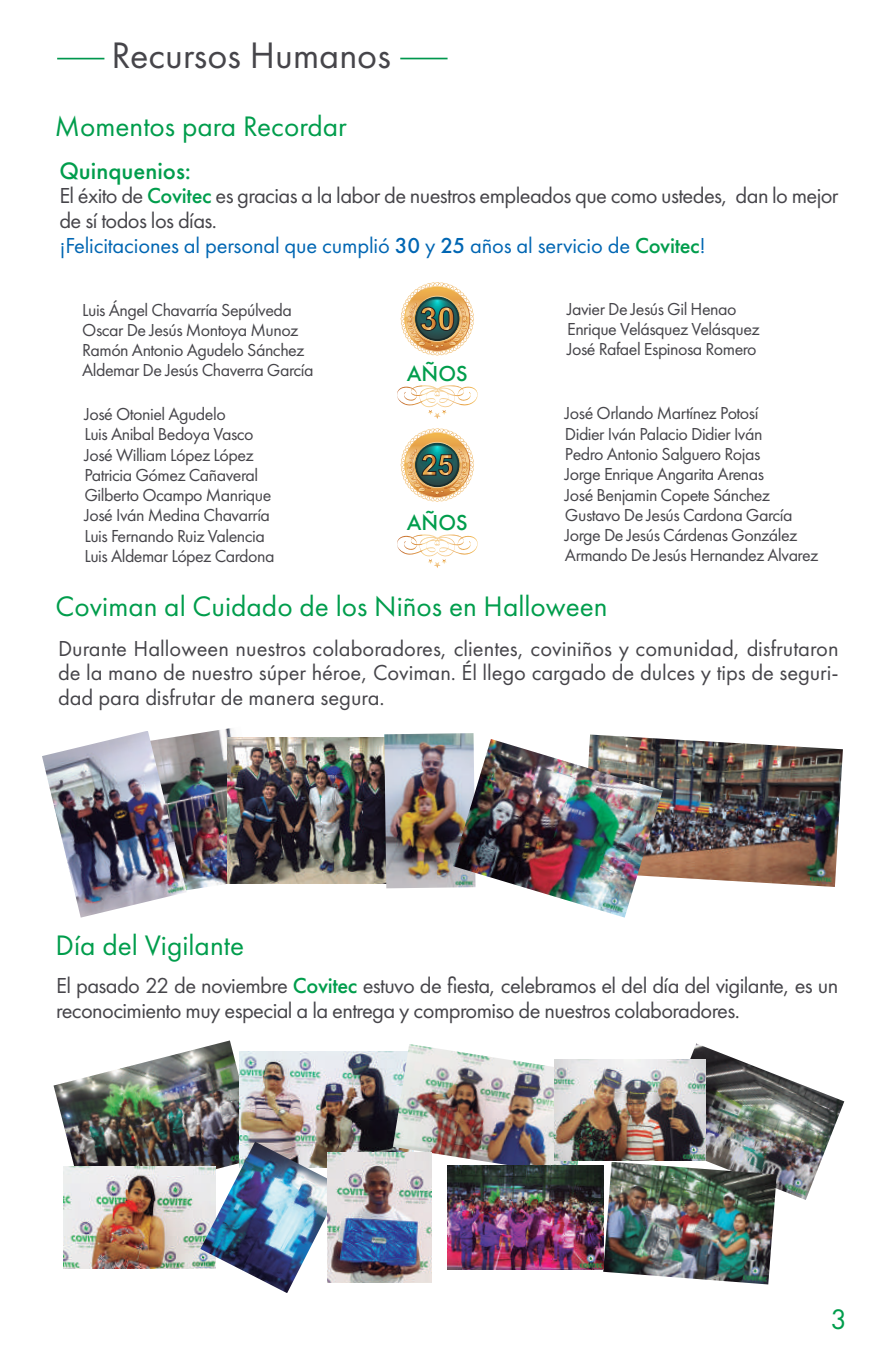
<style>
.page{position:relative;width:893px;height:1372px;background:#fff}
.page>*{position:absolute;margin:0;border:0;box-sizing:border-box;transform-origin:0 0}
.t1{font:38.25px "Futura PT";color:#46454a}
.t2{font:29.25px "Futura PT";color:#009d4c}
.t3{font:500 24.75px "Futura PT";color:#009d4c}
.t4{font:22.5px/24.8px "Futura PT";letter-spacing:-.03em;color:#46454a}
.t5{font:500 22.5px "Futura PT";color:#009d4c}
.t6{font:18px/20.2px "Futura PT";letter-spacing:-.03em;color:#46454a}
.s1{font-weight:500;color:#009d4c}
.s2{color:#0166b3}
.s3{font-weight:500;color:#0166b3}
</style>
<div class="page">
<hr style="left:400px;top:58px;width:48px;height:1px;background:#00974d">
<hr style="left:57px;top:58px;width:47px;height:1px;background:#00974d">
<img style="left:187px;top:728px;width:77px;height:162px">
<img style="left:227px;top:737px;width:157px;height:146px">
<img style="left:589px;top:734px;width:254px;height:153px">
<img style="left:384px;top:733px;width:90px;height:155px">
<img style="left:42px;top:731px;width:145px;height:186px">
<img style="left:453px;top:739px;width:210px;height:178px">
<img style="left:54px;top:1040px;width:185px;height:162px">
<img style="left:239px;top:1051px;width:154px;height:100px">
<img style="left:658px;top:1043px;width:186px;height:156px">
<img style="left:393px;top:1044px;width:199px;height:131px">
<img style="left:64px;top:1166px;width:136px;height:101px">
<img style="left:554px;top:1059px;width:152px;height:101px">
<img style="left:200px;top:1141px;width:142px;height:151px">
<img style="left:603px;top:1161px;width:174px;height:123px">
<img style="left:328px;top:1151px;width:103px;height:131px">
<img style="left:447px;top:1165px;width:156px;height:104px">
<svg style="left:401px;top:282px;width:73px;height:73px"></svg>
<svg style="left:397px;top:385px;width:81px;height:34px"></svg>
<svg style="left:397px;top:534px;width:81px;height:34px"></svg>
<svg style="left:401px;top:428px;width:73px;height:73px"></svg>
<h1 class="t1" style="left:112px;top:32px;width:281px">Recursos Humanos</h1>
<h2 class="t2" style="left:55px;top:109px;width:293px">Momentos para Recordar</h2>
<h3 class="t3" style="left:59px;top:155px;width:133px">Quinquenios:</h3>
<p class="t4" style="left:59px;top:183px;width:781px">El éxito de <span class="s1">Covitec</span> es gracias a la labor de nuestros empleados que como ustedes, dan lo mejor de sí todos los días.<br><span class="s2">¡Felicitaciones al personal que cumplió</span> <span class="s3">30</span> <span class="s2">y</span> <span class="s3">25</span> <span class="s2">años al servicio de</span> <span class="s1">Covitec</span><span class="s2">!</span></p>
<p class="t6" style="left:82px;top:299px;width:233px">Luis Ángel Chavarría Sepúlveda<br>Oscar De Jesús Montoya Munoz<br>Ramón Antonio Agudelo Sánchez<br>Aldemar De Jesús Chaverra García</p>
<p class="t5" style="left:407px;top:360px;width:62px">AÑOS</p>
<p class="t6" style="left:567px;top:298px;width:194px">Javier De Jesús Gil Henao<br>Enrique Velásquez Velásquez<br>José Rafael Espinosa Romero</p>
<p class="t6" style="left:84px;top:404px;width:192px">José Otoniel Agudelo<br>Luis Anibal Bedoya Vasco<br>José William López López<br>Patricia Gómez Cañaveral<br>Gilberto Ocampo Manrique<br>José Iván Medina Chavarría<br>Luis Fernando Ruiz Valencia<br>Luis Aldemar López Cardona</p>
<p class="t6" style="left:565px;top:403px;width:255px">José Orlando Martínez Potosí<br>Didier Iván Palacio Didier Iván<br>Pedro Antonio Salguero Rojas<br>Jorge Enrique Angarita Arenas<br>José Benjamin Copete Sánchez<br>Gustavo De Jesús Cardona García<br>Jorge De Jesús Cárdenas González<br>Armando De Jesús Hernandez Alvarez</p>
<p class="t5" style="left:407px;top:509px;width:62px">AÑOS</p>
<h2 class="t2" style="left:56px;top:589px;width:554px">Coviman al Cuidado de los Niños en Halloween</h2>
<p class="t4" style="left:58px;top:635px;width:782px;text-align:justify">Durante Halloween nuestros colaboradores, clientes, coviniños y comunidad, disfrutaron de la mano de nuestro súper héroe, Coviman. Él llego cargado de dulces y tips de seguri&shy;dad para disfrutar de manera segura.</p>
<h2 class="t2" style="left:56px;top:928px;width:190px">Día del Vigilante</h2>
<p class="t4" style="left:56px;top:972px;width:784px">El pasado 22 de noviembre <span class="s1">Covitec</span> estuvo de fiesta, celebramos el del día del vigilante, es un reconocimiento muy especial a la entrega y compromiso de nuestros colaboradores.</p>
<h2 class="t2" style="left:830px;top:1301px;width:18px">3</h2>
</div>
